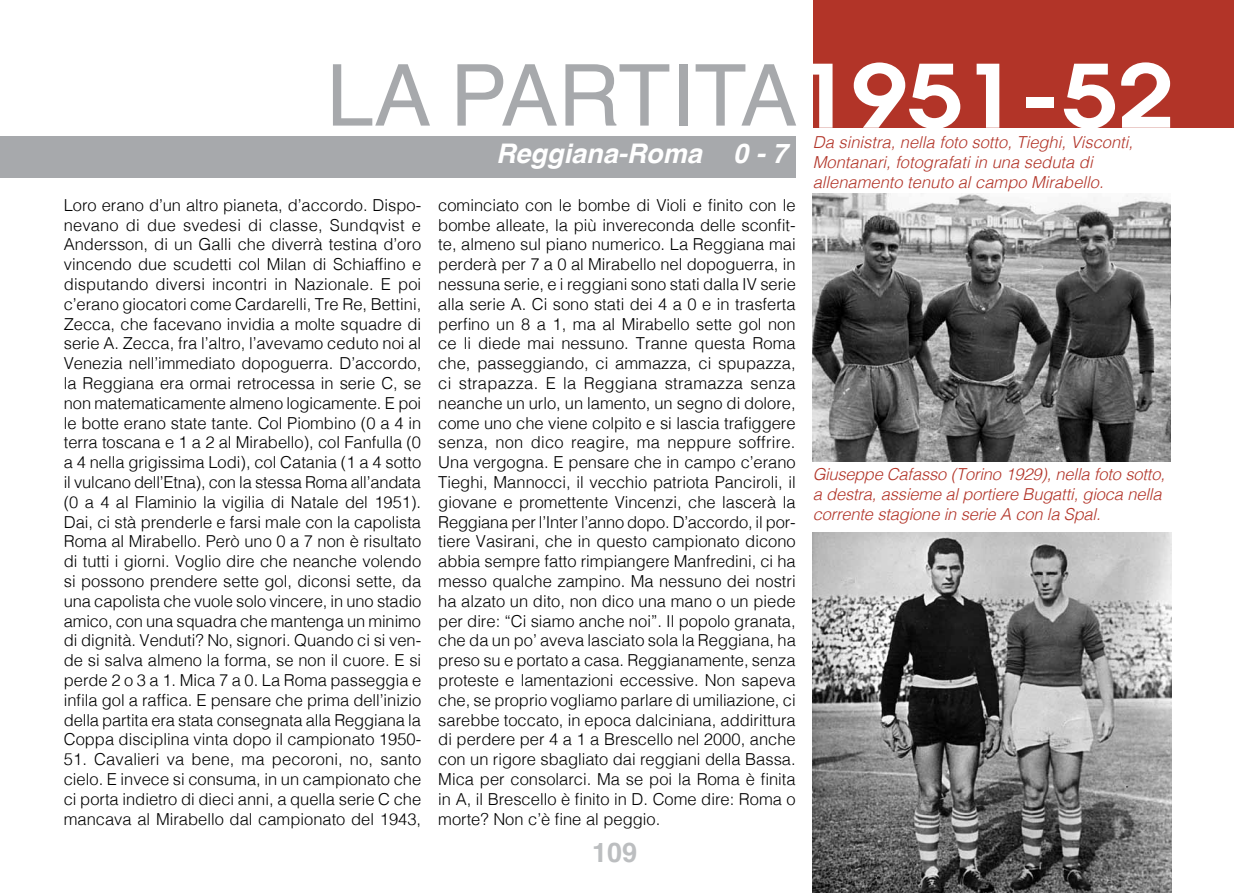
<style>
.page{position:relative;width:1234px;height:893px;background:#fff}
.page>*{position:absolute;margin:0;border:0;box-sizing:border-box;transform-origin:0 0}
.t1{font:600 86.55px "Avant Garde";letter-spacing:-.005em;color:#fff;scale:1.16 1}
.t2{font:85.5px "Helvetica";color:#a7a9ac}
.t3{font:italic 700 27px "Helvetica";color:#fff}
.t4{font:700 27px "Helvetica";color:#bcbec0}
.t5{font:300 16.5px/19.8px "Helvetica";color:#000;text-align:justify}
.t6{font:italic 300 16.5px/19.8px "Helvetica";letter-spacing:-.01em;color:#b23428}
</style>
<div class="page">
<div style="left:812px;top:0;width:421px;height:128px;background:#b23428"></div>
<div style="left:0;top:136px;width:795px;height:41px;background:#a7a9ac"></div>
<img style="left:812px;top:193px;width:358px;height:268px">
<img style="left:812px;top:533px;width:358px;height:360px">
<h1 class="t1" style="left:795px;top:39px;width:327px">1951-52</h1>
<h2 class="t2" style="left:326px;top:30px;width:472px">LA PARTITA</h2>
<h3 class="t3" style="left:64px;top:131px;width:52px">R</h3>
<h3 class="t3" style="left:515px;top:131px;width:273px">eggiana-Roma 0 - 7</h3>
<p class="t6" style="left:812px;top:131px;width:322px">Da sinistra, nella foto sotto, Tieghi, Visconti,<br>Montanari, fotografati in una seduta di allenamento tenuto al campo Mirabello.</p>
<p class="t5" style="left:64px;top:194px;width:359px">Loro erano d’un altro pianeta, d’accordo. Dispo&shy;nevano di due svedesi di classe, Sundqvist e Andersson, di un Galli che diverrà testina d’oro vincendo due scudetti col Milan di Schiaffino e disputando diversi incontri in Nazionale. E poi c’erano giocatori come Cardarelli, Tre Re, Bettini, Zecca, che facevano invidia a molte squadre di serie A. Zecca, fra l’altro, l’avevamo ceduto noi al Venezia nell’immediato dopoguerra. D’accordo, la Reggiana era ormai retrocessa in serie C, se non matematicamente almeno logicamente. E poi le botte erano state tante. Col Piombino (0 a 4 in terra toscana e 1 a 2 al Mirabello), col Fanfulla (0 a 4 nella grigissima Lodi), col Catania (1 a 4 sotto il vulcano dell’Etna), con la stessa Roma all’andata (0 a 4 al Flaminio la vigilia di Natale del 1951).<br>Dai, ci stà prenderle e farsi male con la capolista Roma al Mirabello. Però uno 0 a 7 non è risultato di tutti i giorni. Voglio dire che neanche volendo si possono prendere sette gol, diconsi sette, da una capolista che vuole solo vincere, in uno stadio amico, con una squadra che mantenga un minimo di dignità. Venduti? No, signori. Quando ci si ven&shy;de si salva almeno la forma, se non il cuore. E si perde 2 o 3 a 1. Mica 7 a 0. La Roma passeggia e infila gol a raffica. E pensare che prima dell’inizio della partita era stata consegnata alla Reggiana la Coppa disciplina vinta dopo il campionato 1950-</p>
<p class="t5" style="left:64px;top:748px;width:359px">51. Cavalieri va bene, ma pecoroni, no, santo cielo. E invece si consuma, in un campionato che ci porta indietro di dieci anni, a quella serie C che mancava al Mirabello dal campionato del 1943,</p>
<p class="t5" style="left:438px;top:194px;width:359px">cominciato con le bombe di Violi e finito con le bombe alleate, la più invereconda delle sconfit&shy;te, almeno sul piano numerico. La Reggiana mai perderà per 7 a 0 al Mirabello nel dopoguerra, in nessuna serie, e i reggiani sono stati dalla IV serie alla serie A. Ci sono stati dei 4 a 0 e in trasferta perfino un 8 a 1, ma al Mirabello sette gol non ce li diede mai nessuno. Tranne questa Roma che, passeggiando, ci ammazza, ci spupazza, ci strapazza. E la Reggiana stramazza senza neanche un urlo, un lamento, un segno di dolore, come uno che viene colpito e si lascia trafiggere senza, non dico reagire, ma neppure soffrire.<br>Una vergogna. E pensare che in campo c’erano Tieghi, Mannocci, il vecchio patriota Panciroli, il giovane e promettente Vincenzi, che lascerà la Reggiana per l’Inter l’anno dopo. D’accordo, il por&shy;tiere Vasirani, che in questo campionato dicono abbia sempre fatto rimpiangere Manfredini, ci ha messo qualche zampino. Ma nessuno dei nostri ha alzato un dito, non dico una mano o un piede per dire: “Ci siamo anche noi”. Il popolo granata, che da un po’ aveva lasciato sola la Reggiana, ha preso su e portato a casa. Reggianamente, senza proteste e lamentazioni eccessive. Non sapeva che, se proprio vogliamo parlare di umiliazione, ci sarebbe toccato, in epoca dalciniana, addirittura di perdere per 4 a 1 a Brescello nel 2000, anche con un rigore sbagliato dai reggiani della Bassa.<br>Mica per consolarci. Ma se poi la Roma è finita in A, il Brescello è finito in D. Come dire: Roma o morte? Non c’è fine al peggio.</p>
<h3 class="t4" style="left:592px;top:831px;width:47px">109</h3>
<p class="t6" style="left:812px;top:464px;width:353px">Giuseppe cafasso (Torino 1929), nella foto sotto, a destra, assieme al portiere Bugatti, gioca nella corrente stagione in serie A con la Spal.</p>
</div>
